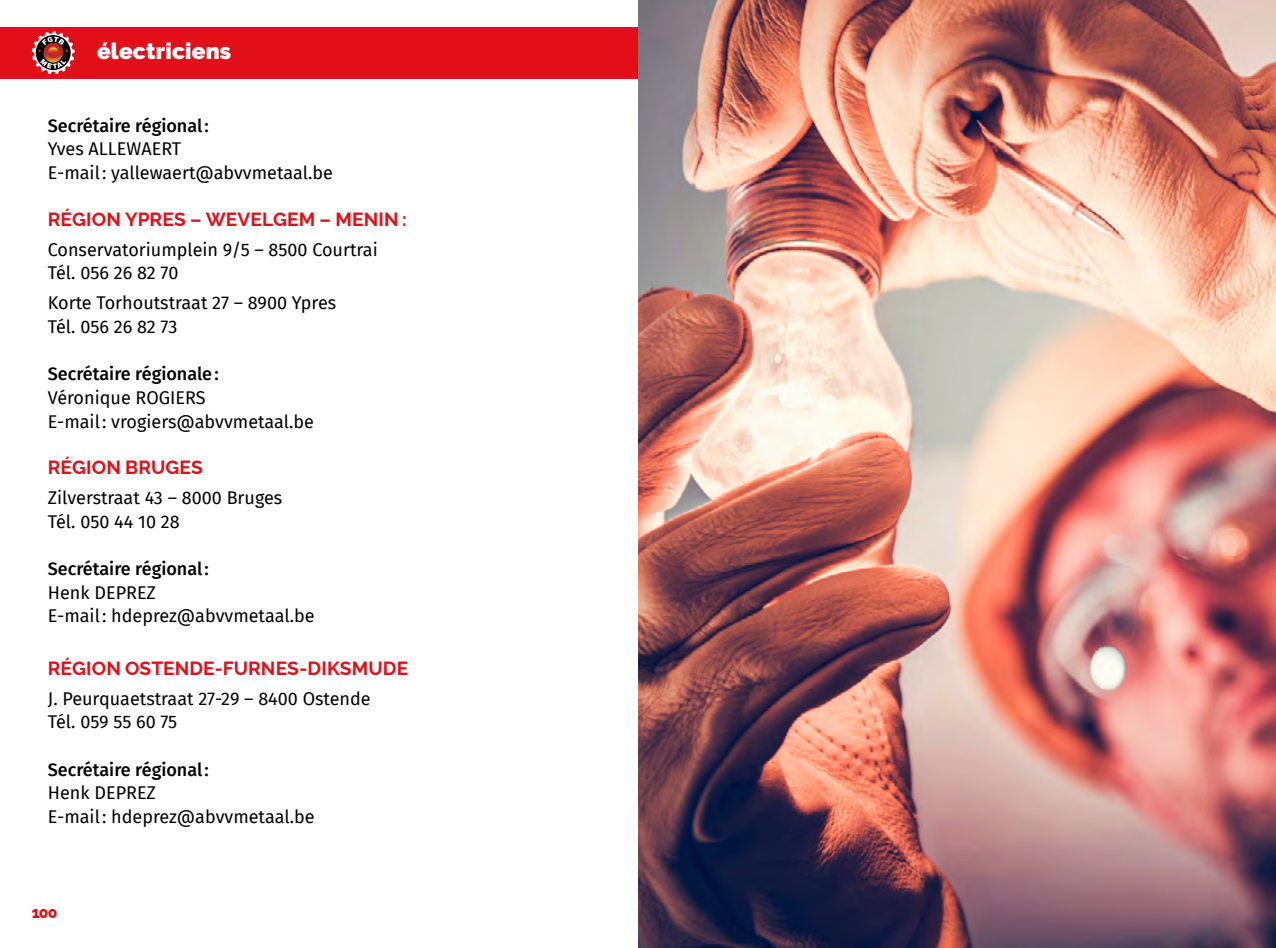
<style>
.page{position:relative;width:1276px;height:948px;background:#fff}
.page>*{position:absolute;margin:0;border:0;box-sizing:border-box;transform-origin:0 0}
.t1{font:900 22.5px "Raleway";letter-spacing:.01em;color:#fff}
.t2{font:700 19.12px "Raleway";letter-spacing:.005em;color:#e30f18}
.t3{font:18px/23.6px "Fira Sans";color:#000}
.t4{font:500 18px "Fira Sans";color:#000}
.t5{font:800 15.75px "Raleway";color:#e30f18}
</style>
<div class="page">
<div style="left:0;top:27px;width:638px;height:51px;background:#e30f18"></div>
<svg style="left:32px;top:31px;width:43px;height:43px"></svg>
<img style="left:638px;top:0;width:638px;height:947px">
<p class="t1" style="left:97px;top:38px;width:136px">électriciens</p>
<p class="t4" style="left:48px;top:111px;width:163px">Secrétaire régional:</p>
<p class="t3" style="left:48px;top:137px;width:287px">Yves ALLEWAERT<br>E-mail: yallewaert@abvvmetaal.be</p>
<p class="t2" style="left:48px;top:203px;width:360px">RÉGION YPRES – WEVELGEM – MENIN :</p>
<p class="t3" style="left:48px;top:237px;width:331px">Conservatoriumplein 9/5 – 8500 Courtrai<br>Tél. 056 26 82 70</p>
<p class="t3" style="left:48px;top:291px;width:290px">Korte Torhoutstraat 27 – 8900 Ypres<br>Tél. 056 26 82 73</p>
<p class="t4" style="left:48px;top:359px;width:172px">Secrétaire régionale:</p>
<p class="t3" style="left:48px;top:385px;width:268px">Véronique ROGIERS<br>E-mail: vrogiers@abvvmetaal.be</p>
<p class="t2" style="left:48px;top:452px;width:157px">RÉGION BRUGES</p>
<p class="t3" style="left:48px;top:485px;width:236px">Zilverstraat 43 – 8000 Bruges<br>Tél. 050 44 10 28</p>
<p class="t4" style="left:48px;top:554px;width:163px">Secrétaire régional:</p>
<p class="t3" style="left:48px;top:580px;width:268px">Henk DEPREZ<br>E-mail: hdeprez@abvvmetaal.be</p>
<p class="t2" style="left:48px;top:652px;width:362px">RÉGION OSTENDE-FURNES-DIKSMUDE</p>
<p class="t3" style="left:48px;top:686px;width:324px">J. Peurquaetstraat 27-29 – 8400 Ostende<br>Tél. 059 55 60 75</p>
<p class="t4" style="left:48px;top:754px;width:163px">Secrétaire régional:</p>
<p class="t3" style="left:48px;top:780px;width:268px">Henk DEPREZ<br>E-mail: hdeprez@abvvmetaal.be</p>
<p class="t5" style="left:32px;top:899px;width:27px">100</p>
</div>
